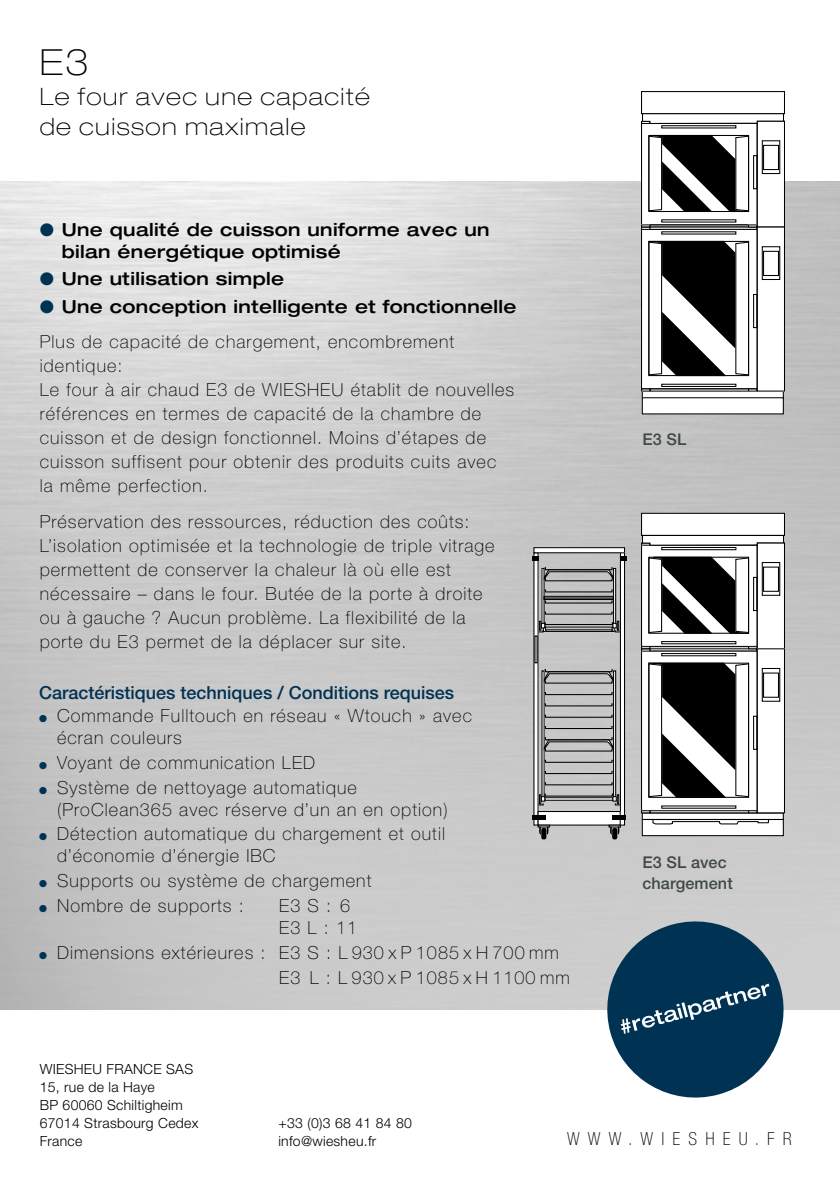
<style>
.page{position:relative;width:840px;height:1191px;background:#fff}
.page>*{position:absolute;margin:0;border:0;box-sizing:border-box;transform-origin:0 0}
.t1{font:100 expanded 36px "Helvetica Neue";color:#000}
.t2{font:100 expanded 24px/30.4px "Helvetica Neue";letter-spacing:.06em;color:#000}
.t3{font:100 18px/24px "Helvetica Neue LT Pro";letter-spacing:.06em;color:#000}
.t4{font:500 expanded 18px/22px "Helvetica Neue LT";letter-spacing:.02em;color:#000}
.t5{font:500 18px "Helvetica Neue LT Pro";color:#003254}
.t6{font:100 condensed 18px "Helvetica Neue";letter-spacing:.455em;color:#000}
.t7{font:500 16.2px/21.6px "Helvetica Neue LT Pro";letter-spacing:.005em;color:#404849}
.t8{font:300 14px/18px "Helvetica Neue LT Pro";letter-spacing:.02em;color:#000}
.s1{color:#003254}
</style>
<div class="page">
<img style="left:0;top:181px;width:839px;height:828px">
<div style="left:756px;top:121px;width:28px;height:106px;background:#fff"></div>
<div style="left:756px;top:121px;width:28px;height:106px;border:1px solid #000"></div>
<svg style="left:642px;top:125px;width:113px;height:98px"></svg>
<div style="left:640px;top:123px;width:117px;height:102px;border:1px solid #000"></div>
<div style="left:640px;top:91px;width:144px;height:23px;border:1px solid #000"></div>
<div style="left:752px;top:155px;width:5px;height:34px;border:1px solid #000"></div>
<svg style="left:747px;top:224px;width:10px;height:3px"></svg>
<svg style="left:640px;top:113px;width:144px;height:11px"></svg>
<div style="left:762px;top:145px;width:16px;height:25px;border:1px solid #000"></div>
<div style="left:642px;top:391px;width:140px;height:7px;background:#fff"></div>
<div style="left:642px;top:398px;width:140px;height:16px;background:#fff"></div>
<div style="left:756px;top:227px;width:28px;height:164px;background:#fff"></div>
<div style="left:756px;top:226px;width:28px;height:165px;border:1px solid #000"></div>
<svg style="left:642px;top:231px;width:113px;height:156px"></svg>
<div style="left:640px;top:229px;width:117px;height:160px;border:1px solid #000"></div>
<div style="left:752px;top:294px;width:5px;height:34px;border:1px solid #000"></div>
<svg style="left:748px;top:388px;width:9px;height:3px"></svg>
<div style="left:649px;top:388px;width:99px;height:3px;border:1px solid #000"></div>
<svg style="left:640px;top:388px;width:10px;height:3px"></svg>
<svg style="left:640px;top:224px;width:10px;height:6px"></svg>
<div style="left:762px;top:251px;width:16px;height:25px;border:1px solid #000"></div>
<svg style="left:647px;top:135px;width:102px;height:77px"></svg>
<svg style="left:647px;top:241px;width:102px;height:135px"></svg>
<div style="left:660px;top:125px;width:76px;height:3px;border:1px solid #000"></div>
<div style="left:761px;top:140px;width:18px;height:34px;border:1px solid #000"></div>
<div style="left:660px;top:384px;width:76px;height:3px;border:1px solid #000"></div>
<div style="left:761px;top:246px;width:18px;height:34px;border:1px solid #000"></div>
<div style="left:756px;top:543px;width:28px;height:106px;background:#fff"></div>
<div style="left:756px;top:542px;width:28px;height:107px;border:1px solid #000"></div>
<div style="left:641px;top:545px;width:115px;height:101px;background:#fff"></div>
<div style="left:640px;top:544px;width:117px;height:103px;border:1px solid #000"></div>
<div style="left:660px;top:547px;width:76px;height:3px;border:1px solid #000"></div>
<div style="left:660px;top:641px;width:76px;height:3px;border:1px solid #000"></div>
<div style="left:641px;top:513px;width:143px;height:22px;background:#fff"></div>
<div style="left:640px;top:513px;width:144px;height:23px;border:1px solid #000"></div>
<div style="left:752px;top:577px;width:5px;height:34px;border:1px solid #000"></div>
<svg style="left:747px;top:646px;width:10px;height:3px"></svg>
<svg style="left:641px;top:534px;width:143px;height:12px"></svg>
<div style="left:762px;top:566px;width:16px;height:26px;border:1px solid #000"></div>
<div style="left:642px;top:813px;width:140px;height:6px;background:#fff"></div>
<div style="left:642px;top:819px;width:140px;height:16px;background:#fff"></div>
<div style="left:641px;top:819px;width:142px;height:17px;border:1px solid #000"></div>
<div style="left:756px;top:649px;width:28px;height:164px;background:#fff"></div>
<div style="left:756px;top:648px;width:28px;height:165px;border:1px solid #000"></div>
<svg style="left:641px;top:651px;width:115px;height:159px"></svg>
<div style="left:640px;top:650px;width:117px;height:161px;border:1px solid #000"></div>
<div style="left:752px;top:715px;width:5px;height:35px;border:1px solid #000"></div>
<svg style="left:640px;top:646px;width:10px;height:5px"></svg>
<div style="left:762px;top:672px;width:16px;height:26px;border:1px solid #000"></div>
<svg style="left:640px;top:810px;width:129px;height:15px"></svg>
<svg style="left:533px;top:553px;width:4px;height:272px"></svg>
<div style="left:612px;top:670px;width:4px;height:127px;border:1px solid #000"></div>
<div style="left:612px;top:568px;width:4px;height:56px;border:1px solid #000"></div>
<div style="left:534px;top:635px;width:3px;height:28px;border:1px solid #000"></div>
<div style="left:543px;top:597px;width:70px;height:3px;border:1px solid #000"></div>
<div style="left:543px;top:596px;width:70px;height:2px;border:1px solid #000"></div>
<div style="left:533px;top:547px;width:91px;height:6px;background:#fff"></div>
<div style="left:533px;top:547px;width:91px;height:6px;border:1px solid #000"></div>
<hr style="left:620px;top:553px;width:4px;height:272px;background:#fff">
<div style="left:619px;top:552px;width:5px;height:273px;border:1px solid #000"></div>
<div style="left:538px;top:811px;width:82px;height:14px;background:#fff"></div>
<div style="left:537px;top:811px;width:83px;height:14px;border:1px solid #000"></div>
<svg style="left:537px;top:793px;width:83px;height:13px"></svg>
<svg style="left:543px;top:781px;width:70px;height:5px"></svg>
<svg style="left:543px;top:770px;width:70px;height:4px"></svg>
<svg style="left:543px;top:759px;width:70px;height:4px"></svg>
<svg style="left:543px;top:736px;width:71px;height:16px"></svg>
<svg style="left:543px;top:725px;width:70px;height:4px"></svg>
<svg style="left:543px;top:714px;width:70px;height:4px"></svg>
<svg style="left:543px;top:703px;width:70px;height:4px"></svg>
<svg style="left:543px;top:691px;width:70px;height:4px"></svg>
<svg style="left:543px;top:668px;width:71px;height:16px"></svg>
<svg style="left:537px;top:621px;width:83px;height:12px"></svg>
<svg style="left:543px;top:611px;width:70px;height:4px"></svg>
<svg style="left:543px;top:600px;width:70px;height:4px"></svg>
<svg style="left:543px;top:589px;width:70px;height:4px"></svg>
<svg style="left:543px;top:567px;width:71px;height:15px"></svg>
<div style="left:761px;top:562px;width:18px;height:34px;border:1px solid #000"></div>
<div style="left:660px;top:653px;width:76px;height:3px;border:1px solid #000"></div>
<div style="left:761px;top:668px;width:18px;height:34px;border:1px solid #000"></div>
<svg style="left:648px;top:556px;width:101px;height:78px"></svg>
<svg style="left:648px;top:662px;width:101px;height:136px"></svg>
<hr style="left:531px;top:815px;width:14px;height:4px;background:#000">
<svg style="left:532px;top:556px;width:6px;height:5px"></svg>
<svg style="left:619px;top:556px;width:7px;height:5px"></svg>
<hr style="left:612px;top:815px;width:14px;height:4px;background:#000">
<div style="left:541px;top:828px;width:5px;height:11px;background:#000;border-radius:2px"></div>
<svg style="left:537px;top:824px;width:12px;height:11px"></svg>
<div style="left:612px;top:828px;width:5px;height:11px;background:#000;border-radius:2px"></div>
<svg style="left:608px;top:824px;width:12px;height:11px"></svg>
<svg style="left:597px;top:912px;width:195px;height:186px"></svg>
<h1 class="t1" style="left:40px;top:40px;width:50px">E3</h1>
<h2 class="t2" style="left:40px;top:81px;width:331px">Le four avec une capacité de cuisson maximale</h2>
<p class="t4" style="left:62px;top:218px;width:429px;text-indent:-22px"><span class="s1">●</span> Une qualité de cuisson uniforme avec un bilan énergétique optimisé</p>
<p class="t4" style="left:40px;top:267px;width:246px"><span class="s1">●</span> Une utilisation simple</p>
<p class="t4" style="left:40px;top:295px;width:478px"><span class="s1">●</span> Une conception intelligente et fonctionnelle</p>
<p class="t3" style="left:40px;top:330px;width:475px">Plus de capacité de chargement, encombrement identique:<br>Le four à air chaud E3 de WIESHEU établit de nouvelles références en termes de capacité de la chambre de cuisson et de design fonctionnel. Moins d’étapes de cuisson suffisent pour obtenir des produits cuits avec<br>la même perfection.</p>
<p class="t3" style="left:40px;top:509px;width:456px">Préservation des ressources, réduction des coûts:<br>L’isolation optimisée et la technologie de triple vitrage permettent de conserver la chaleur là où elle est nécessaire – dans le four. Butée de la porte à droite ou à gauche ? Aucun problème. La flexibilité de la porte du E3 permet de la déplacer sur site.</p>
<p class="t5" style="left:39px;top:682px;width:416px">Caractéristiques techniques / Conditions requises</p>
<p class="t3" style="left:57px;top:704px;width:416px;line-height:22px;text-indent:-18px"><span class="s1">●</span> Commande Fulltouch en réseau « Wtouch » avec écran couleurs</p>
<p class="t3" style="left:39px;top:750px;width:277px"><span class="s1">●</span> Voyant de communication LED</p>
<p class="t3" style="left:57px;top:776px;width:392px;line-height:22px;text-indent:-18px"><span class="s1">●</span> Système de nettoyage automatique (ProClean365 avec réserve d’un an en option)</p>
<p class="t3" style="left:57px;top:823px;width:389px;line-height:22px;text-indent:-18px"><span class="s1">●</span> Détection automatique du chargement et outil d’économie d’énergie IBC</p>
<p class="t3" style="left:39px;top:868px;width:333px"><span class="s1">●</span> Supports ou système de chargement</p>
<p class="t3" style="left:39px;top:893px;width:206px"><span class="s1">●</span> Nombre de supports :</p>
<p class="t3" style="left:279px;top:894px;width:79px;line-height:22px">E3 S : 6<br>E3 L : 11</p>
<p class="t3" style="left:279px;top:940px;width:292px;line-height:24.8px;text-indent:-240px"><span class="s1">●</span> Dimensions extérieures : E3 S : L 930 x P 1085 x H 700 mm<br>E3 L : L 930 x P 1085 x H 1100 mm</p>
<p class="t7" style="left:642px;top:429px;width:45px">E3 SL</p>
<p class="t7" style="left:642px;top:851px;width:92px">E3 SL avec chargement</p>
<p class="t8" style="left:40px;top:1060px;width:160px">WIESHEU FRANCE SAS<br>15, rue de la Haye<br>BP 60060 Schiltigheim<br>67014 Strasbourg Cedex<br>France</p>
<p class="t8" style="left:278px;top:1114px;width:135px">+33 (0)3 68 41 84 80 info@wiesheu.fr</p>
<p class="t6" style="left:566px;top:1128px;width:226px">WWW.WIESHEU.FR</p>
</div>
